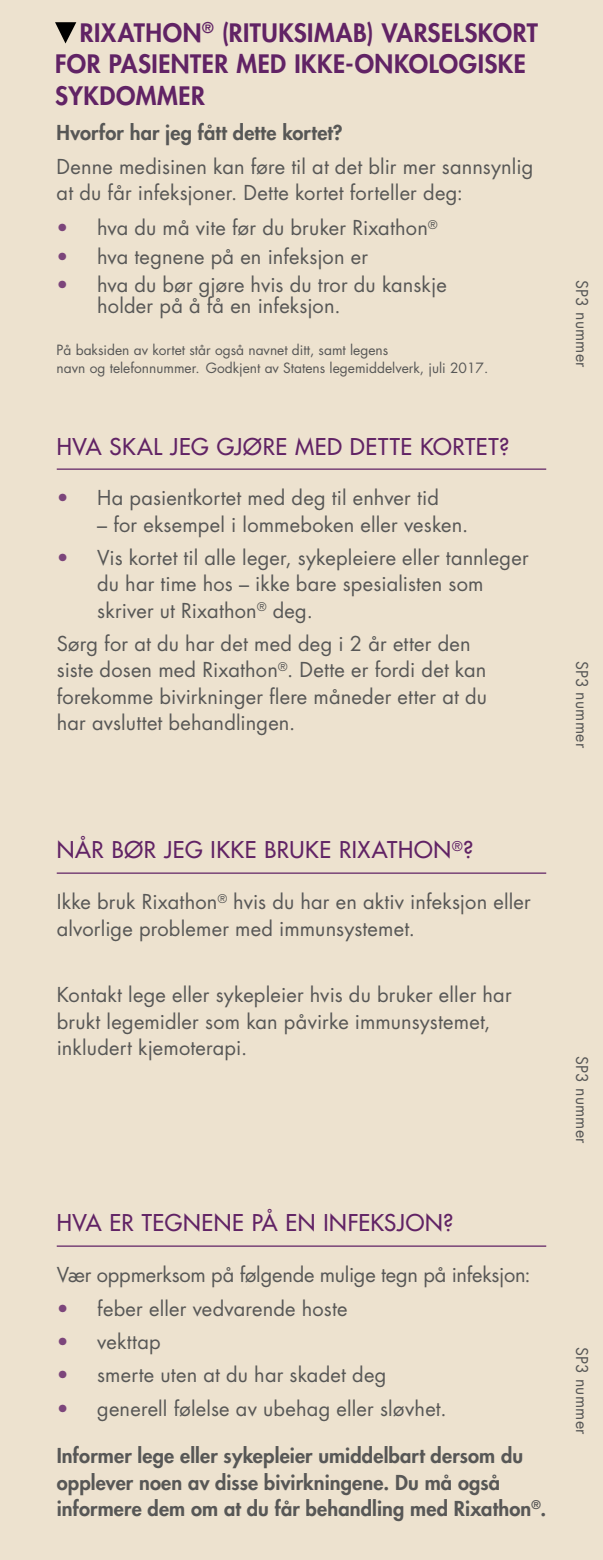
<style>
.page{position:relative;width:603px;height:1560px;background:#fff}
.page>*{position:absolute;margin:0;border:0;box-sizing:border-box;transform-origin:0 0}
.t1{font:800 24.75px/31.5px "Futura Std";letter-spacing:.02em;color:#612365}
.t2{font:500 22.5px "Futura Std";letter-spacing:.025em;color:#612365}
.t3{font:20px/26.2px "Futura Std";letter-spacing:.01em;color:#575756}
.t4{font:800 20px/26.2px "Futura Std";letter-spacing:.01em;color:#575756}
.t5{font:20px "Futura Std";letter-spacing:-.01em;color:#575756}
.t6{font:15.75px "Futura Std";letter-spacing:.015em;color:#575756}
.t7{font:13.75px/17.8px "Futura Std";color:#575756}
.s1{color:#7c457b}
</style>
<div class="page">
<div style="left:0;top:0;width:602px;height:1559px;background:#ede2cf"></div>
<hr style="left:57px;top:872px;width:489px;height:1px;background:#612365">
<hr style="left:57px;top:468px;width:489px;height:1px;background:#612365">
<hr style="left:57px;top:1245px;width:489px;height:1px;background:#612365">
<svg style="left:55px;top:22px;width:21px;height:21px"></svg>
<p class="t1" style="left:55px;top:17px;width:484px;text-indent:25px">RIXATHON<sup>®</sup> (RITUKSIMAB) VARSELSKORT<br>FOR PASIENTER MED IKKE-ONKOLOGISKE<br>SYKDOMMER</p>
<p class="t4" style="left:57px;top:120px;width:287px">Hvorfor har jeg fått dette kortet?</p>
<p class="t3" style="left:57px;top:153px;width:478px">Denne medisinen kan føre til at det blir mer sannsynlig at du får infeksjoner. Dette kortet forteller deg:</p>
<p class="t3" style="left:57px;top:215px;width:382px"><span class="s1">•</span> hva du må vite før du bruker Rixathon<sup>®</sup></p>
<p class="t3" style="left:57px;top:243px;width:313px"><span class="s1">•</span> hva tegnene på en infeksjon er</p>
<p class="t3" style="left:97px;top:274px;width:351px;line-height:21.2px;text-indent:-40px"><span class="s1">•</span> hva du bør gjøre hvis du tror du kanskje holder på å få en infeksjon.</p>
<p class="t7" style="left:57px;top:341px;width:433px">På baksiden av kortet står også navnet ditt, samt legens<br>navn og telefonnummer. Godkjent av Statens legemiddelverk, juli 2017.</p>
<p class="t2" style="left:57px;top:432px;width:454px">HVA SKAL JEG GJØRE MED DETTE KORTET?</p>
<p class="t3" style="left:57px;top:485px;width:383px"><span class="s1">•</span> Ha pasientkortet med deg til enhver tid</p>
<p class="t3" style="left:97px;top:511px;width:372px">– for eksempel i lommeboken eller vesken.</p>
<p class="t3" style="left:97px;top:545px;width:433px;text-indent:-40px"><span class="s1">•</span> Vis kortet til alle leger, sykepleiere eller tannleger du har time hos – ikke bare spesialisten som skriver ut Rixathon<sup>®</sup> deg.</p>
<p class="t3" style="left:57px;top:630px;width:431px">Sørg for at du har det med deg i 2 år etter den siste dosen med Rixathon<sup>®</sup>. Dette er fordi det kan forekomme bivirkninger flere måneder etter at du har avsluttet behandlingen.</p>
<p class="t6" style="left:591px;top:280px;width:89px;rotate:90deg">SP3 nummer</p>
<p class="t6" style="left:591px;top:660px;width:89px;rotate:90deg">SP3 nummer</p>
<p class="t2" style="left:57px;top:836px;width:418px">NÅR BØR JEG IKKE BRUKE RIXATHON<sup>®</sup>?</p>
<p class="t3" style="left:57px;top:889px;width:475px">Ikke bruk Rixathon<sup>®</sup> hvis du har en aktiv infeksjon eller alvorlige problemer med immunsystemet.</p>
<p class="t3" style="left:57px;top:981px;width:456px">Kontakt lege eller sykepleier hvis du bruker eller har brukt legemidler som kan påvirke immunsystemet, inkludert kjemoterapi.</p>
<p class="t2" style="left:57px;top:1208px;width:398px">HVA ER TEGNENE PÅ EN INFEKSJON?</p>
<p class="t5" style="left:57px;top:1261px;width:475px">Vær oppmerksom på følgende mulige tegn på infeksjon:</p>
<p class="t3" style="left:57px;top:1295px;width:292px"><span class="s1">•</span> feber eller vedvarende hoste</p>
<p class="t3" style="left:57px;top:1328px;width:105px"><span class="s1">•</span> vekttap</p>
<p class="t3" style="left:57px;top:1361px;width:331px"><span class="s1">•</span> smerte uten at du har skadet deg</p>
<p class="t3" style="left:57px;top:1395px;width:391px"><span class="s1">•</span> generell følelse av ubehag eller sløvhet.</p>
<p class="t4" style="left:57px;top:1442px;width:490px">Informer lege eller sykepleier umiddelbart dersom du opplever noen av disse bivirkningene. Du må også informere dem om at du får behandling med Rixathon<sup>®</sup>.</p>
<p class="t6" style="left:591px;top:1056px;width:89px;rotate:90deg">SP3 nummer</p>
<p class="t6" style="left:591px;top:1346px;width:89px;rotate:90deg">SP3 nummer</p>
</div>
